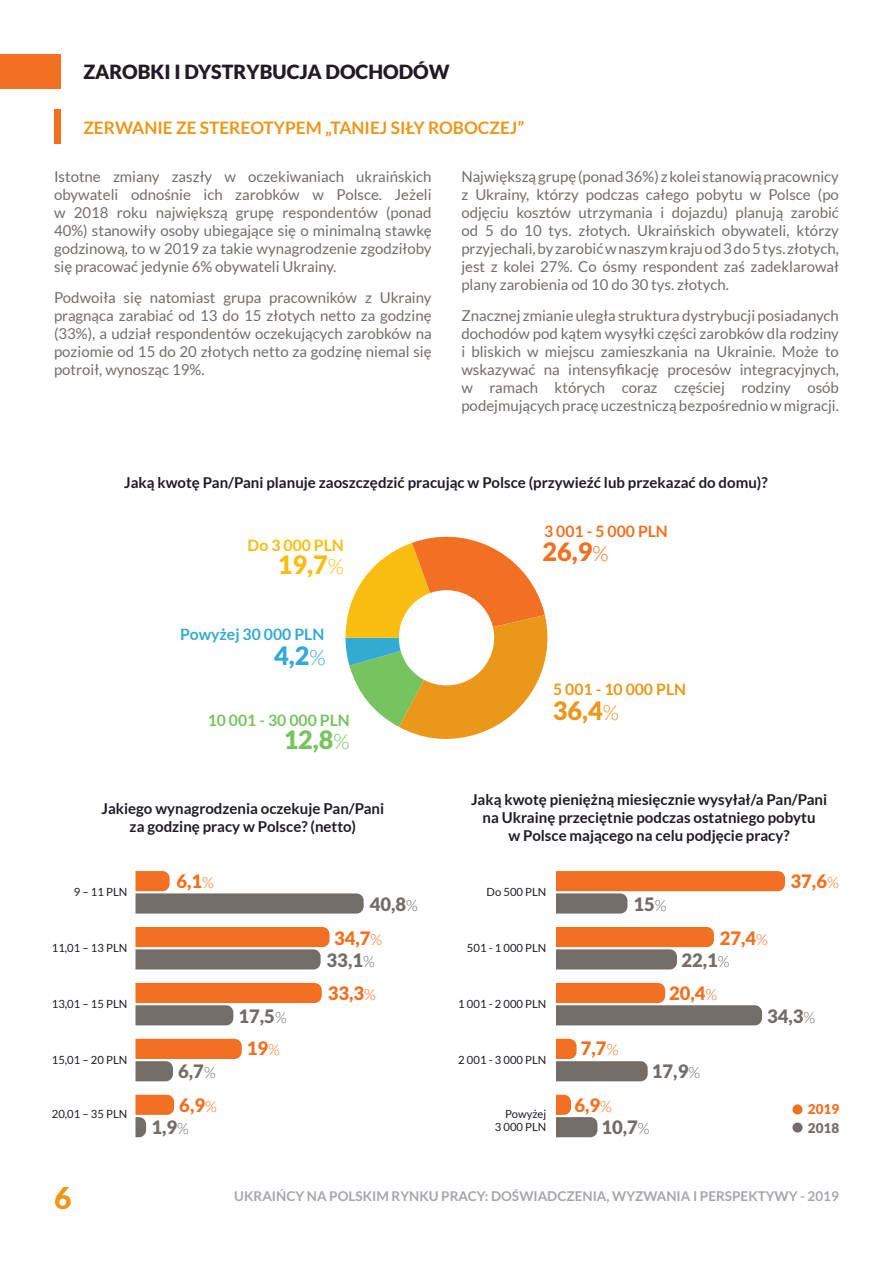
<style>
.page{position:relative;width:893px;height:1263px;background:#fff}
.page>*{position:absolute;margin:0;border:0;box-sizing:border-box;transform-origin:0 0}
.t1{font:900 30px "Lato";color:#eb9719}
.t2{font:900 25.2px "Lato";color:#f9bd10}
.t3{font:900 25.2px "Lato";color:#f17021}
.t4{font:900 25.2px "Lato";color:#eb9719}
.t5{font:900 25.2px "Lato";color:#77c360}
.t6{font:900 25.2px "Lato";color:#32aad2}
.t7{font:900 19.5px "Lato";color:#201b24}
.t8{font:900 18.45px/22.4px "Lato";color:#726d69}
.t9{font:900 18.45px/22px "Lato";color:#f17021}
.t10{font:700 17.25px "Lato";color:#eb9719}
.t11{font:700 15.75px "Lato";color:#32aad2}
.t12{font:700 15.75px "Lato";color:#77c360}
.t13{font:700 15.75px "Lato";color:#eb9719}
.t14{font:700 15.75px "Lato";color:#f17021}
.t15{font:700 15.75px "Lato";color:#f9bd10}
.t16{font:15px/18px "Lato";color:#726d69;text-align:justify}
.t17{font:700 15px/18px "Lato";color:#201b24;text-align:center}
.t18{font:700 13.5px "Lato";color:#a4a6ab}
.t19{font:900 13.5px "Lato";color:#f17021}
.t20{font:900 13.5px "Lato";color:#726d69}
.t21{font:11.25px/13.5px "Lato";color:#201b24;text-align:right}
.s1{font-weight:300;font-size:21px}
.s2{font-weight:300;font-size:15.3px}
.s3{color:#f17021}
.s4{font-weight:300;font-size:15.3px;color:#f17021}
.s5{color:#726d69}
.s6{font-weight:300;font-size:15.3px;color:#726d69}
</style>
<div class="page">
<div style="left:0;top:54px;width:61px;height:35px;background:#f17021"></div>
<div style="left:54px;top:109px;width:6px;height:35px;background:#f17021"></div>
<div style="left:792px;top:1104px;width:11px;height:10px;background:#f17021;border-radius:50%"></div>
<div style="left:792px;top:1122px;width:11px;height:10px;background:#726d69;border-radius:50%"></div>
<svg style="left:135px;top:871px;width:229px;height:42px"></svg>
<svg style="left:135px;top:927px;width:195px;height:42px;background:#ba7a53"></svg>
<svg style="left:135px;top:983px;width:187px;height:42px"></svg>
<svg style="left:135px;top:1039px;width:107px;height:42px"></svg>
<svg style="left:135px;top:1095px;width:39px;height:42px"></svg>
<svg style="left:556px;top:871px;width:229px;height:42px"></svg>
<svg style="left:556px;top:927px;width:158px;height:42px;background:#c68760"></svg>
<svg style="left:556px;top:983px;width:206px;height:42px"></svg>
<svg style="left:556px;top:1039px;width:92px;height:42px"></svg>
<svg style="left:556px;top:1095px;width:41px;height:42px"></svg>
<svg style="left:345px;top:536px;width:203px;height:203px"></svg>
<h3 class="t7" style="left:83px;top:61px;width:368px">ZAROBKI I DYSTRYBUCJA DOCHODÓW</h3>
<p class="t10" style="left:83px;top:118px;width:442px">ZERWANIE ZE STEREOTYPEM „TANIEJ SIŁY ROBOCZEJ”</p>
<p class="t16" style="left:54px;top:168px;width:379px">Istotne zmiany zaszły w oczekiwaniach ukraińskich obywateli odnośnie ich zarobków w Polsce. Jeżeli w 2018 roku największą grupę respondentów (ponad 40%) stanowiły osoby ubiegające się o minimalną stawkę godzinową, to w 2019 za takie wynagrodzenie zgodziłoby się pracować jedynie 6% obywateli Ukrainy.</p>
<p class="t16" style="left:54px;top:288px;width:379px">Podwoiła się natomiast grupa pracowników z Ukrainy pragnąca zarabiać od 13 do 15 złotych netto za godzinę (33%), a udział respondentów oczekujących zarobków na poziomie od 15 do 20 złotych netto za godzinę niemal się potroił, wynosząc 19%.</p>
<p class="t16" style="left:461px;top:168px;width:379px">Największą grupę (ponad 36%) z kolei stanowią pracownicy z Ukrainy, którzy podczas całego pobytu w Polsce (po odjęciu kosztów utrzymania i dojazdu) planują zarobić od 5 do 10 tys. złotych. Ukraińskich obywateli, którzy przyjechali, by zarobić w naszym kraju od 3 do 5 tys. złotych, jest z kolei 27%. Co ósmy respondent zaś zadeklarował plany zarobienia od 10 do 30 tys. złotych.</p>
<p class="t16" style="left:461px;top:306px;width:379px">Znacznej zmianie uległa struktura dystrybucji posiadanych dochodów pod kątem wysyłki części zarobków dla rodziny i bliskich w miejscu zamieszkania na Ukrainie. Może to wskazywać na intensyfikację procesów integracyjnych, w ramach których coraz częściej rodziny osób podejmujących pracę uczestniczą bezpośrednio w migracji.</p>
<p class="t17" style="left:124px;top:473px;width:645px">Jaką kwotę Pan/Pani planuje zaoszczędzić pracując w Polsce (przywieźć lub przekazać do domu)?</p>
<p class="t15" style="left:248px;top:536px;width:98px">Do 3 000 PLN</p>
<h2 class="t2" style="left:278px;top:550px;width:68px">19,7<span class="s1">%</span></h2>
<p class="t11" style="left:180px;top:625px;width:146px">Powyżej 30 000 PLN</p>
<h2 class="t6" style="left:274px;top:641px;width:53px">4,2<span class="s1">%</span></h2>
<p class="t12" style="left:208px;top:711px;width:144px">10 001 - 30 000 PLN</p>
<h2 class="t5" style="left:284px;top:725px;width:68px">12,8<span class="s1">%</span></h2>
<p class="t14" style="left:544px;top:523px;width:125px">3 001 - 5 000 PLN</p>
<h2 class="t3" style="left:543px;top:537px;width:68px">26,9<span class="s1">%</span></h2>
<p class="t13" style="left:553px;top:680px;width:134px">5 001 - 10 000 PLN</p>
<h2 class="t4" style="left:553px;top:696px;width:68px">36,4<span class="s1">%</span></h2>
<p class="t17" style="left:101px;top:800px;width:284px">Jakiego wynagrodzenia oczekuje Pan/Pani za godzinę pracy w Polsce? (netto)</p>
<p class="t17" style="left:471px;top:791px;width:358px">Jaką kwotę pieniężną miesięcznie wysyłał/a Pan/Pani na Ukrainę przeciętnie podczas ostatniego pobytu<br>w Polsce mającego na celu podjęcie pracy?</p>
<p class="t9" style="left:791px;top:870px;width:50px">37,6<span class="s2">%</span></p>
<p class="t9" style="left:176px;top:870px;width:39px">6,1<span class="s2">%</span></p>
<p class="t21" style="left:487px;top:885px;width:61px">Do 500 PLN</p>
<p class="t21" style="left:74px;top:885px;width:55px">9 – 11 PLN</p>
<p class="t8" style="left:334px;top:887px;width:85px;line-height:33.8px;text-indent:36px">40,8<span class="s2">%<br></span><span class="s3">34,7</span><span class="s4">%</span></p>
<p class="t8" style="left:327px;top:943px;width:51px;line-height:33px">33,1<span class="s2">%<br></span><span class="s3">33,3</span><span class="s4">%</span></p>
<p class="t8" style="left:633px;top:893px;width:35px">15<span class="s2">%</span></p>
<p class="t9" style="left:681px;top:927px;width:88px;text-indent:38px">27,4<span class="s2">%<br></span><span class="s5">22,1</span><span class="s6">%</span></p>
<p class="t9" style="left:669px;top:982px;width:50px">20,4<span class="s2">%</span></p>
<p class="t21" style="left:52px;top:941px;width:77px">11,01 – 13 PLN</p>
<p class="t21" style="left:467px;top:941px;width:81px">501 - 1 000 PLN</p>
<p class="t21" style="left:458px;top:997px;width:90px">1 001 - 2 000 PLN</p>
<p class="t21" style="left:52px;top:997px;width:77px">13,01 – 15 PLN</p>
<p class="t8" style="left:767px;top:1005px;width:50px">34,3<span class="s2">%</span></p>
<p class="t8" style="left:239px;top:1000px;width:50px;line-height:32.2px;text-align:center">17,5<span class="s2">%<br></span><span class="s3">19</span><span class="s4">%</span></p>
<p class="t9" style="left:581px;top:1037px;width:39px">7,7<span class="s2">%</span></p>
<p class="t21" style="left:458px;top:1053px;width:90px">2 001 - 3 000 PLN</p>
<p class="t21" style="left:52px;top:1053px;width:77px">15,01 – 20 PLN</p>
<p class="t8" style="left:652px;top:1060px;width:50px">17,9<span class="s2">%</span></p>
<p class="t8" style="left:178px;top:1054px;width:40px;line-height:33.5px">6,7<span class="s2">%<br></span><span class="s3">6,9</span><span class="s4">%</span></p>
<p class="t8" style="left:151px;top:1116px;width:39px">1,9<span class="s2">%</span></p>
<p class="t8" style="left:601px;top:1093px;width:50px;text-indent:-27px"><span class="s3">6,9</span><span class="s4">%<br></span>10,7<span class="s2">%</span></p>
<p class="t19" style="left:808px;top:1101px;width:33px">2019</p>
<p class="t20" style="left:808px;top:1120px;width:33px">2018</p>
<p class="t21" style="left:495px;top:1107px;width:53px">Powyżej<br>3 000 PLN</p>
<p class="t21" style="left:52px;top:1107px;width:77px">20,01 – 35 PLN</p>
<h1 class="t1" style="left:54px;top:1180px;width:19px">6</h1>
<p class="t18" style="left:234px;top:1189px;width:606px">UKRAIŃCY NA POLSKIM RYNKU PRACY: DOŚWIADCZENIA, WYZWANIA I PERSPEKTYWY - 2019</p>
</div>
